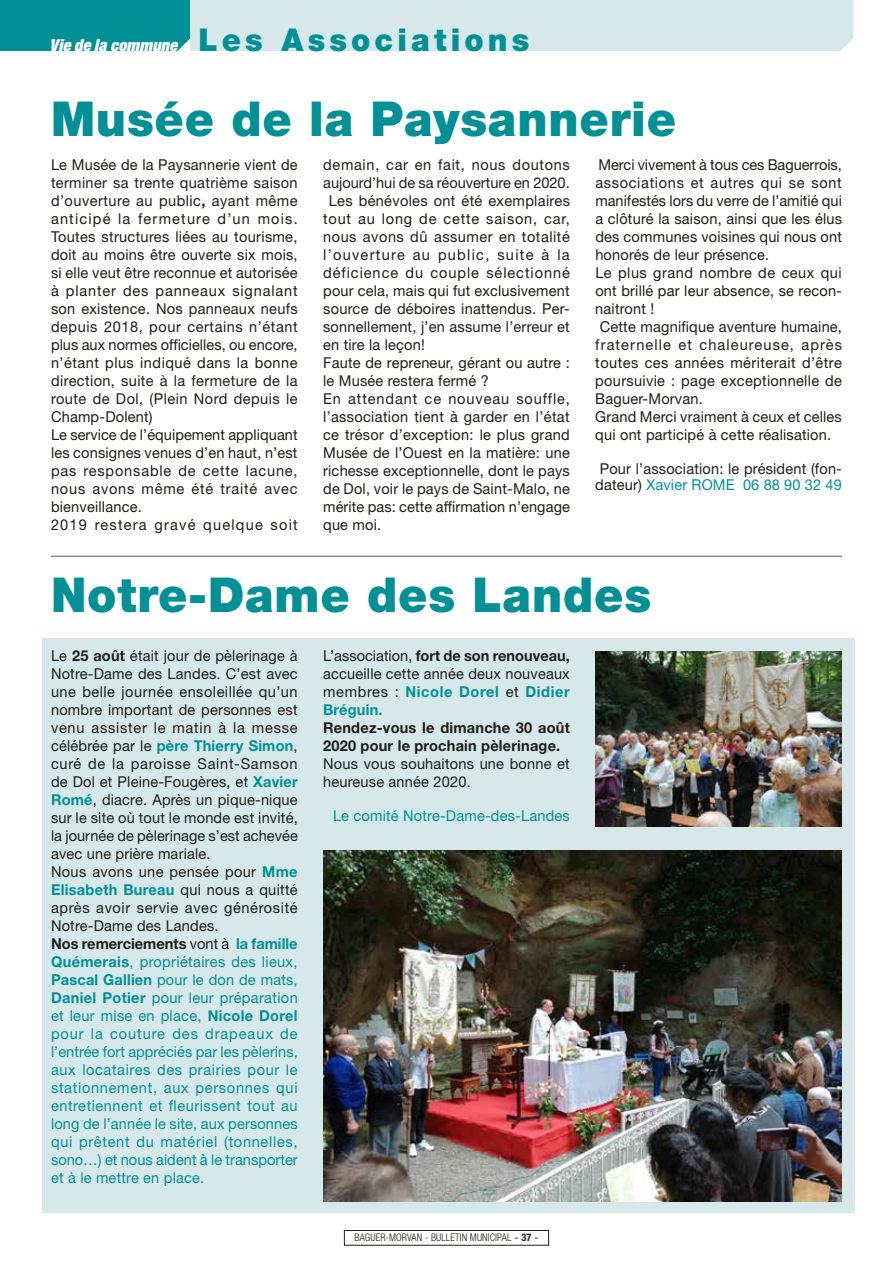
<style>
.page{position:relative;width:893px;height:1263px;background:#fff}
.page>*{position:absolute;margin:0;border:0;box-sizing:border-box;transform-origin:0 0}
.t1{font:900 48.15px "Helvetica Neue LT Std";letter-spacing:.015em;color:#009096}
.t2{font:900 31.5px "Helvetica Neue LT Std";letter-spacing:.135em;color:#009096}
.t3{font:italic 900 condensed 16.5px "Helvetica Neue LT Std";letter-spacing:.015em;color:#fff}
.t4{font:16.5px "Helvetica Neue LT Std";letter-spacing:.015em;color:#fff}
.t5{font:15px/18px "Helvetica Neue LT Std";letter-spacing:.015em;color:#1d1d1b}
.t6{font:700 15px/18px "Helvetica Neue LT Std";letter-spacing:.015em;color:#1d1d1b}
.t7{font:15px "Helvetica Neue LT Std";letter-spacing:.065em;color:#1d1d1b}
.t8{font:15px "Helvetica Neue LT Std";letter-spacing:.015em;color:#009095}
.t9{font:15px "Helvetica Neue LT Std";letter-spacing:.05em;color:#1d1d1b}
.t10{font:15px "Helvetica Neue LT Std";letter-spacing:.055em;color:#1d1d1b}
.t11{font:15px "Helvetica Neue LT Std";letter-spacing:.035em;color:#1d1d1b}
.t12{font:15px "Helvetica Neue LT Std";letter-spacing:.09em;color:#1d1d1b}
.t13{font:15px "Helvetica Neue LT Std";letter-spacing:.06em;color:#1d1d1b}
.t14{font:300 condensed 10.5px "Helvetica Neue LT Std";letter-spacing:.01em;color:#1d1d1b}
.s1{font-weight:700}
.s2{color:#009095}
.s3{font-weight:700;color:#009096}
.s4{color:#009096}
.s5{font-weight:400;font-stretch:normal}
</style>
<div class="page">
<div style="left:43px;top:639px;width:812px;height:574px;background:#d6e8ea"></div>
<img style="left:324px;top:850px;width:517px;height:351px">
<img style="left:595px;top:652px;width:246px;height:175px">
<svg style="left:0;top:0;width:853px;height:51px;background:#a6d4d7"></svg>
<div style="left:344px;top:1230px;width:205px;height:15px;border:1px solid #1d1d1b"></div>
<hr style="left:51px;top:556px;width:791px;height:1px;background:#575756">
<p class="t3" style="left:50px;top:35px;width:129px">Vie de la commune</p>
<p class="t4" style="left:50px;top:35px;width:74px">commune</p>
<h2 class="t2" style="left:198px;top:21px;width:333px">Les Associations</h2>
<h1 class="t1" style="left:51px;top:91px;width:627px">Musée de la Paysannerie</h1>
<p class="t5" style="left:51px;top:155px;width:248px">Le Musée de la Paysannerie vient de terminer sa trente quatrième saison d’ouverture au public<span class="s1">,</span> ayant même anticipé la fermeture d’un mois.<br>Toutes structures liées au tourisme, doit au moins être ouverte six mois, si elle veut être reconnue et autorisée à planter des panneaux signalant son existence. Nos panneaux neufs depuis 2018, pour certains n’étant plus aux normes officielles, ou encore, n’étant plus indiqué dans la bonne direction, suite à la fermeture de la route de Dol, (Plein Nord depuis le Champ-Dolent)<br>Le service de l’équipement appliquant les consignes venues d’en haut, n’est pas responsable de cette lacune, nous avons même été traité avec bienveillance.<br>2019 restera gravé quelque soit</p>
<p class="t9" style="left:323px;top:156px;width:248px">demain, car en fait, nous doutons</p>
<p class="t5" style="left:323px;top:173px;width:248px">aujourd’hui de sa réouverture en 2020.</p>
<p class="t5" style="left:329px;top:191px;width:243px">Les bénévoles ont été exemplaires</p>
<p class="t10" style="left:323px;top:210px;width:248px">tout au long de cette saison, car,</p>
<p class="t11" style="left:323px;top:228px;width:248px">nous avons dû assumer en totalité</p>
<p class="t12" style="left:323px;top:246px;width:248px">l’ouverture au public, suite à la</p>
<p class="t7" style="left:323px;top:264px;width:248px">déficience du couple sélectionné</p>
<p class="t5" style="left:323px;top:281px;width:248px">pour cela, mais qui fut exclusivement</p>
<p class="t5" style="left:323px;top:299px;width:248px">source de déboires inattendus. Per-</p>
<p class="t5" style="left:323px;top:317px;width:248px">sonnellement, j’en assume l’erreur et</p>
<p class="t5" style="left:323px;top:335px;width:103px">en tire la leçon!</p>
<p class="t5" style="left:323px;top:353px;width:248px">Faute de repreneur, gérant ou autre :</p>
<p class="t5" style="left:323px;top:371px;width:167px">le Musée restera fermé ?</p>
<p class="t13" style="left:323px;top:390px;width:248px">En attendant ce nouveau souffle,</p>
<p class="t5" style="left:323px;top:407px;width:248px">l’association tient à garder en l’état</p>
<p class="t5" style="left:323px;top:425px;width:248px">ce trésor d’exception: le plus grand</p>
<p class="t5" style="left:323px;top:443px;width:248px">Musée de l’Ouest en la matière: une</p>
<p class="t5" style="left:323px;top:461px;width:248px">richesse exceptionnelle, dont le pays</p>
<p class="t5" style="left:323px;top:479px;width:248px">de Dol, voir le pays de Saint-Malo, ne</p>
<p class="t5" style="left:323px;top:497px;width:248px">mérite pas: cette affirmation n’engage</p>
<p class="t5" style="left:323px;top:515px;width:60px">que moi.</p>
<p class="t5" style="left:595px;top:155px;width:248px">Merci vivement à tous ces Baguerrois, associations et autres qui se sont manifestés lors du verre de l’amitié qui a clôturé la saison, ainsi que les élus des communes voisines qui nous ont honorés de leur présence.<br>Le plus grand nombre de ceux qui ont brillé par leur absence, se recon&shy;naitront !<br>Cette magnifique aventure humaine, fraternelle et chaleureuse, après toutes ces années mériterait d’être poursuivie : page exceptionnelle de<br>Baguer-Morvan.<br>Grand Merci vraiment à ceux et celles qui ont participé à cette réalisation.</p>
<p class="t5" style="left:595px;top:460px;width:248px;line-height:15.8px">Pour l’association: le président (fon&shy;dateur) <span class="s2">Xavier ROME 06 88 90 32 49</span></p>
<h1 class="t1" style="left:51px;top:566px;width:602px">Notre-Dame des Landes</h1>
<p class="t5" style="left:51px;top:647px;width:248px">Le <span class="s1">25 août</span> était jour de pèlerinage à Notre-Dame des Landes. C’est avec une belle journée ensoleillée qu’un nombre important de personnes est venu assister le matin à la messe célébrée par le <span class="s3">père Thierry Simon</span>, curé de la paroisse Saint-Samson de Dol et Pleine-Fougères, et <span class="s3">Xavier Romé</span>, diacre. Après un pique-nique sur le site où tout le monde est invité, la journée de pèlerinage s’est achevée avec une prière mariale.<br>Nous avons une pensée pour <span class="s3">Mme Elisabeth Bureau</span> qui nous a quitté après avoir servie avec générosité Notre-Dame des Landes.<br><span class="s1">Nos remerciements</span> vont à <span class="s3">la famille Quémerais</span><span class="s4">, propriétaires des lieux, </span><span class="s3">Pascal Gallien</span> <span class="s4">pour le don de mats, </span><span class="s3">Daniel Potier</span> <span class="s4">pour leur préparation et leur mise en place,</span> <span class="s3">Nicole Dorel </span><span class="s4">pour la couture des drapeaux de l’entrée fort appréciés par les pèlerins, aux locataires des prairies pour le stationnement, aux personnes qui entretiennent et fleurissent tout au long de l’année le site, aux personnes qui prêtent du matériel (tonnelles, sono…) et nous aident à le transporter et à le mettre en place.</span></p>
<p class="t5" style="left:323px;top:647px;width:248px;text-align:justify">L’association, <span class="s1">fort de son renouveau, </span>accueille cette année deux nouveaux membres : <span class="s3">Nicole Dorel</span> et <span class="s3">Didier Bréguin.</span></p>
<p class="t6" style="left:323px;top:719px;width:248px">Rendez-vous le dimanche 30 août<br>2020 pour le prochain pèlerinage.</p>
<p class="t5" style="left:323px;top:755px;width:248px">Nous vous souhaitons une bonne et heureuse année 2020.</p>
<p class="t8" style="left:333px;top:807px;width:238px">Le comité Notre-Dame-des-Landes</p>
<p class="t14" style="left:354px;top:1231px;width:186px">BAGUER-MORVAN - BULLETIN MUNICIPAL <span class="s5">-</span> <span class="s1">37</span> <span class="s5">-</span></p>
</div>
